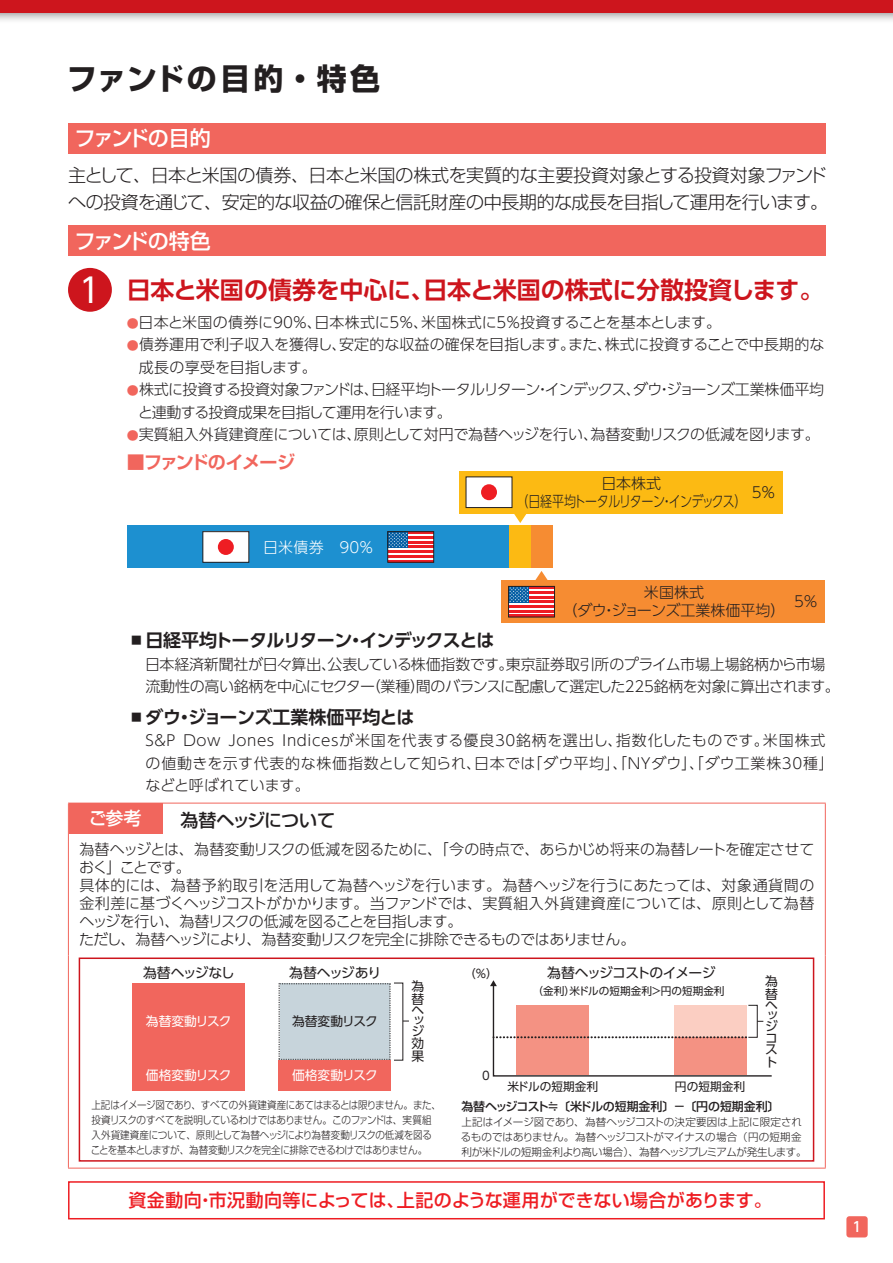
<style>
.page{position:relative;width:893px;height:1263px;background:#fff}
.page>*{position:absolute;margin:0;border:0;box-sizing:border-box;transform-origin:0 0}
.t1{font:700 30px "Shin Go Pr 5";letter-spacing:.09em;color:#231f20}
.t2{font:700 24px "UD Shin Go Pro De";letter-spacing:-.005em;color:#cd151d}
.t3{font:500 21px "Shin Go Pr 5";letter-spacing:-.075em;color:#fff}
.t4{font:300 18px/27px "Shin Go Pr 5";letter-spacing:-.02em;color:#231f20}
.t5{font:700 18px "UD Shin Go Pro De";letter-spacing:-.035em;color:#231f20}
.t6{font:500 18px "Shin Go Pr 5";letter-spacing:.015em;color:#ee1d23}
.t7{font:700 18px "Shin Go Pr 5 De";letter-spacing:-.05em;color:#f1665d}
.t8{font:500 18px "Shin Go Pr 5";letter-spacing:-.03em;color:#231f20}
.t9{font:500 18px "Shin Go Pr 5";color:#fff}
.t10{font:300 15px/18px "UD Shin Go Pro";letter-spacing:-.015em;color:#231f20}
.t11{font:300 15px/22.5px "UD Shin Go Pro";letter-spacing:.04em;color:#231f20}
.t12{font:300 15px/22.5px "UD Shin Go Pro";letter-spacing:-.045em;color:#231f20}
.t13{font:300 15px/18px "UD Shin Go Pro";letter-spacing:-.035em;color:#231f20;text-align:center}
.t14{font:300 15px "UD Shin Go Pro";letter-spacing:.02em;color:#fff}
.t15{font:13.8px "UD Shin Go Pro";letter-spacing:-.05em;color:#231f20}
.t16{font:500 13.8px "UD Shin Go Pro";color:#fff}
.t17{font:12.75px/11.9px "UD Shin Go Pro";letter-spacing:-.04em;color:#231f20}
.t18{font:12.75px "UD Shin Go Pro";letter-spacing:-.04em;color:#fff}
.t19{font:500 12px "Shin Go Pr 5";letter-spacing:-.01em;color:#231f20}
.t20{font:11.7px "UD Shin Go Pro";color:#231f20}
.t21{font:10.65px "UD Shin Go Pro";color:#231f20}
.t22{font:300 10.5px/15px "Shin Go Pr 5";letter-spacing:-.02em;color:#231f20;scale:.91 1}
.t23{font:300 10.5px/15px "Shin Go Pr 5";letter-spacing:-.02em;color:#231f20}
.s1{font-family:"UD Shin Go Pro";font-weight:400;font-size:33.75px;color:#fff}
.s2{font-size:12px;color:#f1665d}
</style>
<div class="page">
<div style="left:0;top:0;width:893px;height:24px;background:#231f20;opacity:.5"></div>
<div style="left:0;top:0;width:893px;height:13px;background:#cd151d"></div>
<div style="left:846px;top:1216px;width:22px;height:21px;background:#f1665d;border-radius:3px"></div>
<div style="left:68px;top:1181px;width:757px;height:38px;border:2px solid #ee1d23"></div>
<div style="left:68px;top:123px;width:758px;height:30px;background:#f1665d"></div>
<div style="left:68px;top:226px;width:758px;height:30px;background:#f1665d"></div>
<div style="left:68px;top:268px;width:44px;height:44px;background:#cd151d;border-radius:50%"></div>
<div style="left:127px;top:526px;width:383px;height:42px;background:#1d90d0"></div>
<div style="left:510px;top:526px;width:21px;height:42px;background:#fcba13"></div>
<div style="left:531px;top:526px;width:21px;height:42px;background:#f68c32"></div>
<div style="left:203px;top:532px;width:46px;height:30px;background:#fff"></div>
<div style="left:203px;top:531px;width:46px;height:31px;border:1px solid #231f20"></div>
<div style="left:218px;top:539px;width:16px;height:16px;background:#ee1d23;border-radius:50%"></div>
<div style="left:388px;top:532px;width:46px;height:30px;background:#fff"></div>
<hr style="left:408px;top:532px;width:26px;height:2px;background:#ee1d23">
<hr style="left:408px;top:536px;width:26px;height:3px;background:#ee1d23">
<hr style="left:408px;top:541px;width:26px;height:2px;background:#ee1d23">
<hr style="left:408px;top:546px;width:26px;height:2px;background:#ee1d23">
<hr style="left:388px;top:550px;width:46px;height:3px;background:#ee1d23">
<hr style="left:388px;top:555px;width:46px;height:3px;background:#ee1d23">
<svg style="left:390px;top:533px;width:18px;height:15px"></svg>
<svg style="left:390px;top:533px;width:17px;height:14px"></svg>
<div style="left:388px;top:531px;width:46px;height:31px;border:1px solid #231f20"></div>
<div style="left:502px;top:580px;width:323px;height:43px;background:#f68c32"></div>
<svg style="left:510px;top:589px;width:43px;height:26px"></svg>
<hr style="left:529px;top:586px;width:25px;height:3px;background:#ee1d23">
<hr style="left:529px;top:591px;width:25px;height:2px;background:#ee1d23">
<hr style="left:529px;top:596px;width:25px;height:2px;background:#ee1d23">
<hr style="left:529px;top:600px;width:25px;height:3px;background:#ee1d23">
<hr style="left:509px;top:605px;width:45px;height:3px;background:#ee1d23">
<hr style="left:509px;top:610px;width:45px;height:2px;background:#ee1d23">
<div style="left:509px;top:586px;width:20px;height:17px;background:#015ca3"></div>
<svg style="left:510px;top:588px;width:18px;height:14px"></svg>
<div style="left:508px;top:586px;width:47px;height:31px;border:1px solid #231f20"></div>
<svg style="left:535px;top:571px;width:13px;height:9px"></svg>
<div style="left:459px;top:471px;width:323px;height:42px;background:#fcba13"></div>
<div style="left:466px;top:477px;width:46px;height:30px;background:#fff"></div>
<div style="left:466px;top:477px;width:46px;height:31px;border:1px solid #231f20"></div>
<div style="left:481px;top:484px;width:16px;height:16px;background:#ee1d23;border-radius:50%"></div>
<svg style="left:514px;top:513px;width:13px;height:10px"></svg>
<hr style="left:68px;top:803px;width:758px;height:1px;background:#f1665d">
<hr style="left:68px;top:803px;width:1px;height:39px;background:#f1665d">
<hr style="left:825px;top:803px;width:1px;height:39px;background:#f1665d">
<hr style="left:68px;top:842px;width:1px;height:113px;background:#f1665d">
<hr style="left:825px;top:842px;width:1px;height:113px;background:#f1665d">
<hr style="left:68px;top:955px;width:1px;height:213px;background:#f1665d">
<hr style="left:825px;top:955px;width:1px;height:213px;background:#f1665d">
<hr style="left:68px;top:1168px;width:758px;height:1px;background:#f1665d">
<div style="left:69px;top:803px;width:93px;height:30px;background:#f1665d"></div>
<svg style="left:132px;top:982px;width:277px;height:109px"></svg>
<div style="left:132px;top:983px;width:112px;height:76px;background:#f1665d"></div>
<div style="left:132px;top:1060px;width:112px;height:30px;background:#f1665d"></div>
<svg style="left:279px;top:983px;width:112px;height:77px"></svg>
<div style="left:279px;top:1060px;width:112px;height:30px;background:#f1665d"></div>
<div style="left:79px;top:957px;width:735px;height:204px;border:2px solid #cd151d"></div>
<svg style="left:490px;top:980px;width:282px;height:97px"></svg>
<h1 class="t1" style="left:67px;top:55px;width:315px">ファンドの目的・特色</h1>
<h3 class="t3" style="left:75px;top:121px;width:138px">ファンドの目的</h3>
<p class="t4" style="left:68px;top:160px;width:762px">主として、日本と米国の債券、日本と米国の株式を実質的な主要投資対象とする投資対象ファンドへの投資を通じて、安定的な収益の確保と信託財産の中長期的な成長を目指して運用を行います。</p>
<h3 class="t3" style="left:75px;top:224px;width:138px">ファンドの特色</h3>
<h2 class="t2" style="left:79px;top:270px;width:746px"><span class="s1">1</span> 日本と米国の債券を中心に、日本と米国の株式に分散投資します。</h2>
<p class="t10" style="left:127px;top:313px;width:596px"><span class="s2">●</span>日本と米国の債券に90％、日本株式に5％、米国株式に5％投資することを基本とします。</p>
<p class="t10" style="left:139px;top:333px;width:687px;line-height:22.5px;text-indent:-12px"><span class="s2">●</span>債券運用で利子収入を獲得し、安定的な収益の確保を目指します。また、株式に投資することで中長期的な成長の享受を目指します。</p>
<p class="t12" style="left:138px;top:378px;width:688px;text-indent:-11px"><span class="s2">●</span>株式に投資する投資対象ファンドは、日経平均トータルリターン・インデックス、ダウ・ジョーンズ工業株価平均と連動する投資成果を目指して運用を行います。</p>
<p class="t10" style="left:127px;top:425px;width:694px"><span class="s2">●</span>実質組入外貨建資産については、原則として対円で為替ヘッジを行い、為替変動リスクの低減を図ります。</p>
<p class="t7" style="left:127px;top:447px;width:170px">■ファンドのイメージ</p>
<p class="t14" style="left:263px;top:535px;width:112px">日米債券　90％</p>
<p class="t13" style="left:517px;top:474px;width:231px">日本株式<br>（日経平均トータルリターン・インデックス）</p>
<p class="t10" style="left:752px;top:483px;width:25px">5％</p>
<p class="t10" style="left:563px;top:583px;width:224px;text-align:center">米国株式<br>（ダウ・ジョーンズ工業株価平均）</p>
<p class="t10" style="left:794px;top:592px;width:25px">5％</p>
<p class="t5" style="left:128px;top:626px;width:368px">▪日経平均トータルリターン・インデックスとは</p>
<p class="t10" style="left:145px;top:652px;width:696px;line-height:22.5px">日本経済新聞社が日々算出、公表している株価指数です。東京証券取引所のプライム市場上場銘柄から市場流動性の高い銘柄を中心にセクター（業種）間のバランスに配慮して選定した225銘柄を対象に算出されます。</p>
<p class="t5" style="left:128px;top:702px;width:288px">▪ダウ・ジョーンズ工業株価平均とは</p>
<p class="t11" style="left:145px;top:729px;width:690px">S&amp;P Dow Jones Indicesが米国を代表する優良30銘柄を選出し、指数化したものです。米国株式の値動きを示す代表的な株価指数として知られ、日本では「ダウ平均」、「NYダウ」、「ダウ工業株30種」などと呼ばれています。</p>
<p class="t9" style="left:89px;top:804px;width:54px">ご参考</p>
<p class="t8" style="left:180px;top:805px;width:156px">為替ヘッジについて</p>
<p class="t10" style="left:79px;top:840px;width:737px">為替ヘッジとは、為替変動リスクの低減を図るために、「今の時点で、あらかじめ将来の為替レートを確定させておく」ことです。<br>具体的には、為替予約取引を活用して為替ヘッジを行います。為替ヘッジを行うにあたっては、対象通貨間の金利差に基づくヘッジコストがかかります。当ファンドでは、実質組入外貨建資産については、原則として為替ヘッジを行い、為替リスクの低減を図ることを目指します。<br>ただし、為替ヘッジにより、為替変動リスクを完全に排除できるものではありません。</p>
<p class="t15" style="left:143px;top:961px;width:93px">為替ヘッジなし</p>
<p class="t15" style="left:289px;top:961px;width:94px">為替ヘッジあり</p>
<p class="t18" style="left:146px;top:1011px;width:87px">為替変動リスク</p>
<p class="t17" style="left:292px;top:1015px;width:87px">為替変動リスク</p>
<p class="t18" style="left:146px;top:1065px;width:87px">価格変動リスク</p>
<p class="t18" style="left:292px;top:1065px;width:87px">価格変動リスク</p>
<p class="t17" style="left:411px;top:979px;width:14px;line-height:12.8px">為替</p>
<p class="t17" style="left:411px;top:1005px;width:14px;line-height:9.6px">ヘッ</p>
<p class="t17" style="left:411px;top:1024px;width:14px;line-height:12.6px;text-align:justify">ジ効果</p>
<p class="t20" style="left:464px;top:964px;width:35px">（％）</p>
<p class="t15" style="left:547px;top:962px;width:170px">為替ヘッジコストのイメージ</p>
<p class="t21" style="left:533px;top:982px;width:193px">（金利）米ドルの短期金利&gt;円の短期金利</p>
<p class="t20" style="left:482px;top:1066px;width:9px">0</p>
<p class="t20" style="left:507px;top:1077px;width:92px">米ドルの短期金利</p>
<p class="t20" style="left:675px;top:1077px;width:72px">円の短期金利</p>
<p class="t17" style="left:765px;top:974px;width:14px;line-height:12.8px">為替</p>
<p class="t17" style="left:765px;top:1000px;width:14px;line-height:9.6px">ヘッ</p>
<p class="t17" style="left:765px;top:1020px;width:14px">ジコスト</p>
<p class="t22" style="left:91px;top:1097px;width:386px">上記はイメージ図であり、すべての外貨建資産にあてはまるとは限りません。また、投資リスクのすべてを説明しているわけではありません。このファンドは、実質組入外貨建資産について、原則として為替ヘッジにより為替変動リスクの低減を図ることを基本としますが、為替変動リスクを完全に排除できるわけではありません。</p>
<p class="t19" style="left:461px;top:1096px;width:320px">為替ヘッジコスト≒〔米ドルの短期金利〕－〔円の短期金利〕</p>
<p class="t23" style="left:461px;top:1113px;width:347px">上記はイメージ図であり、為替ヘッジコストの決定要因は上記に限定されるものではありません。為替ヘッジコストがマイナスの場合（円の短期金利が米ドルの短期金利より高い場合）、為替ヘッジプレミアムが発生します。</p>
<p class="t6" style="left:129px;top:1185px;width:645px">資金動向・市況動向等によっては、上記のような運用ができない場合があります。</p>
<p class="t16" style="left:852px;top:1216px;width:11px">1</p>
</div>
